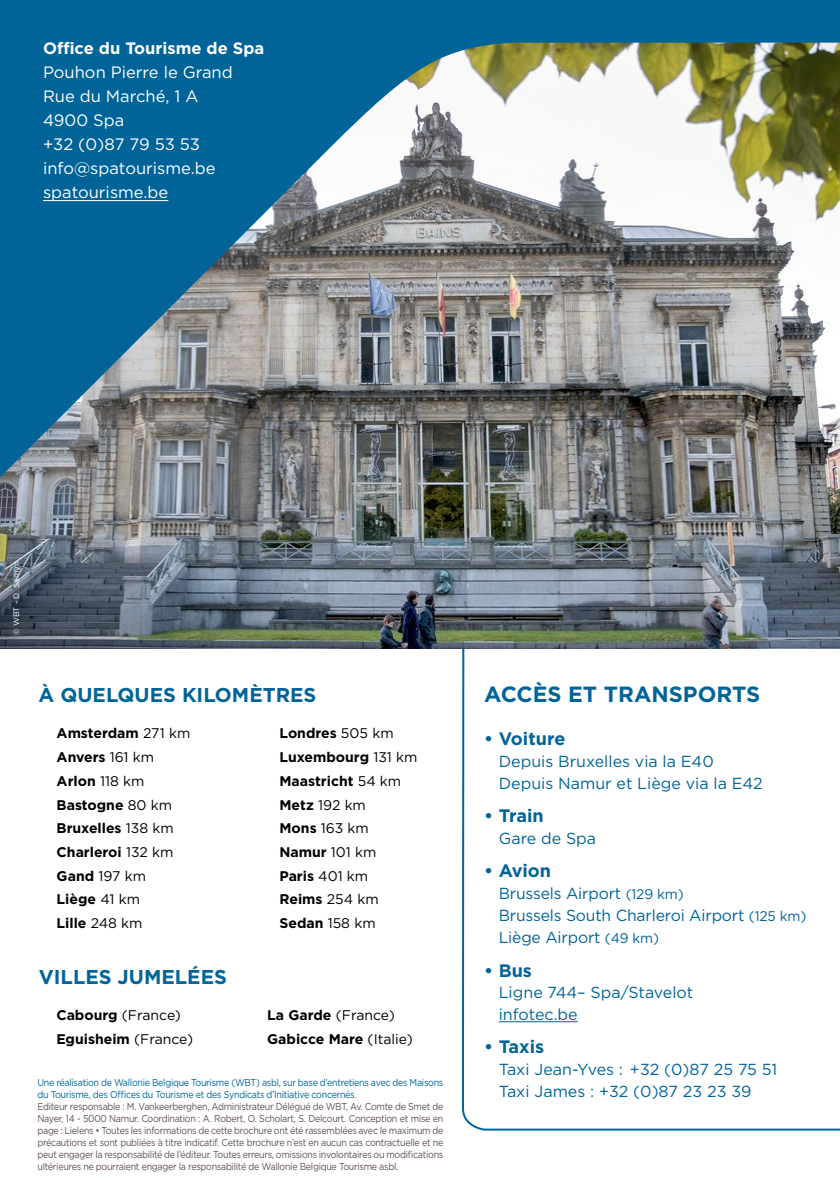
<style>
.page{position:relative;width:840px;height:1191px;background:#fff}
.page>*{position:absolute;margin:0;border:0;box-sizing:border-box;transform-origin:0 0}
.t1{font:700 22px "Gotham";color:#006499}
.t2{font:700 20px "Gotham";color:#006499}
.t3{font:700 18px "Gotham";color:#006499}
.t4{font:16.6px/24px "Gotham";color:#fff}
.t5{font:700 16.6px "Gotham";color:#fff}
.t6{font:16px/22px "Gotham";color:#006499}
.t7{font:700 14px/23.6px "Gotham";color:#000}
.t8{font:10px/12px "Gotham";letter-spacing:-.03em;color:#614f57;text-align:justify;scale:.89 1}
.t9{font:10px/12px "Gotham";letter-spacing:-.03em;color:#006499;scale:.89 1}
.t10{font:8px "Gotham";color:#fff}
.s1{font-weight:400}
.s2{font-size:14px}
</style>
<div class="page">
<svg style="left:460px;top:648px;width:379px;height:483px"></svg>
<img style="left:0;top:594px;width:839px;height:54px">
<img style="left:0;top:0;width:839px;height:594px">
<hr style="left:43px;top:200px;width:125px;height:1px;background:#fff">
<hr style="left:498px;top:1021px;width:79px;height:1px;background:#006499">
<h3 class="t5" style="left:43px;top:37px;width:223px">Office du Tourisme de Spa</h3>
<h3 class="t4" style="left:43px;top:60px;width:191px">Pouhon Pierre le Grand<br>Rue du Marché, 1 A<br>4900 Spa<br>+32 (0)87 79 53 53 info@spatourisme.be spatourisme.be</h3>
<p class="t10" style="left:11px;top:635px;width:75px;rotate:-90deg">© WBT - D. Samyn</p>
<h2 class="t2" style="left:39px;top:682px;width:279px">À QUELQUES KILOMÈTRES</h2>
<h1 class="t1" style="left:484px;top:680px;width:277px">ACCÈS ET TRANSPORTS</h1>
<h3 class="t7" style="left:57px;top:721px;width:135px">Amsterdam <span class="s1">271 km<br></span>Anvers <span class="s1">161 km<br></span>Arlon <span class="s1">118 km<br></span>Bastogne <span class="s1">80 km<br></span>Bruxelles <span class="s1">138 km<br></span>Charleroi <span class="s1">132 km<br></span>Gand <span class="s1">197 km<br></span>Liège <span class="s1">41 km<br></span>Lille <span class="s1">248 km</span></h3>
<h3 class="t7" style="left:279px;top:721px;width:139px">Londres <span class="s1">505 km<br></span>Luxembourg <span class="s1">131 km<br></span>Maastricht <span class="s1">54 km<br></span>Metz <span class="s1">192 km<br></span>Mons <span class="s1">163 km<br></span>Namur <span class="s1">101 km<br></span>Paris <span class="s1">401 km<br></span>Reims <span class="s1">254 km<br></span>Sedan <span class="s1">158 km</span></h3>
<h2 class="t2" style="left:39px;top:963px;width:189px">VILLES JUMELÉES</h2>
<h3 class="t7" style="left:56px;top:1003px;width:138px">Cabourg <span class="s1">(France)<br></span>Eguisheim <span class="s1">(France)</span></h3>
<h3 class="t7" style="left:267px;top:1003px;width:147px">La Garde <span class="s1">(France)<br></span>Gabicce Mare <span class="s1">(Italie)</span></h3>
<p class="t9" style="left:37px;top:1076px;width:457px">Une réalisation de Wallonie Belgique Tourisme (WBT) asbl, sur base d’entretiens avec des Maisons du Tourisme, des Offices du Tourisme et des Syndicats d’Initiative concernés.</p>
<p class="t8" style="left:37px;top:1100px;width:457px">Editeur responsable : M. Vankeerberghen, Administrateur Délégué de WBT, Av. Comte de Smet de Nayer, 14 - 5000 Namur. Coordination : A. Robert, O. Scholart, S. Delcourt. Conception et mise en page : Lielens • Toutes les informations de cette brochure ont été rassemblées avec le maximum de précautions et sont publiées à titre indicatif. Cette brochure n’est en aucun cas contractuelle et ne peut engager la responsabilité de l’éditeur. Toutes erreurs, omissions involontaires ou modifications ultérieures ne pourraient engager la responsabilité de Wallonie Belgique Tourisme asbl.</p>
<h3 class="t3" style="left:484px;top:726px;width:82px">• Voiture</h3>
<h3 class="t6" style="left:498px;top:749px;width:265px">Depuis Bruxelles via la E40<br>Depuis Namur et Liège via la E42</h3>
<h3 class="t3" style="left:484px;top:803px;width:61px">• Train</h3>
<h3 class="t6" style="left:498px;top:827px;width:99px">Gare de Spa</h3>
<h3 class="t3" style="left:484px;top:859px;width:68px">• Avion</h3>
<h3 class="t6" style="left:498px;top:882px;width:309px">Brussels Airport <span class="s2">(129 km)<br></span>Brussels South Charleroi Airport <span class="s2">(125 km)<br></span>Liège Airport <span class="s2">(49 km)</span></h3>
<h3 class="t3" style="left:484px;top:958px;width:49px">• Bus</h3>
<h3 class="t6" style="left:498px;top:980px;width:196px">Ligne 744– Spa/Stavelot infotec.be</h3>
<h3 class="t3" style="left:484px;top:1034px;width:61px">• Taxis</h3>
<h3 class="t6" style="left:498px;top:1058px;width:280px">Taxi Jean-Yves : +32 (0)87 25 75 51<br>Taxi James : +32 (0)87 23 23 39</h3>
</div>
